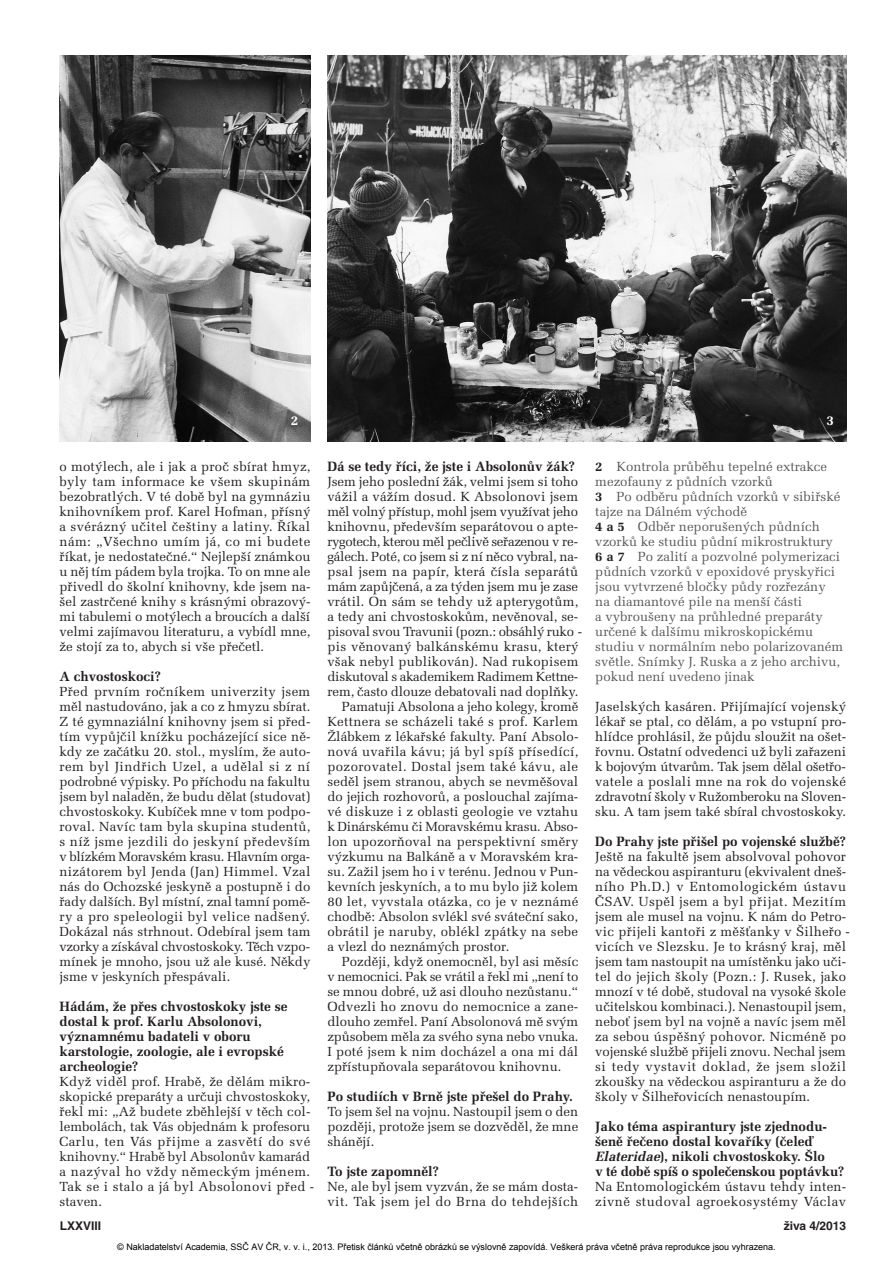
<style>
.page{position:relative;width:893px;height:1263px;background:#fff}
.page>*{position:absolute;margin:0;border:0;box-sizing:border-box;transform-origin:0 0}
.t1{font:700 13.5px/15px "Melior CE";color:#231f20}
.t2{font:700 13.5px "Melior CE";color:#fff}
.t3{font:13.2px/15px "Melior CE";color:#231f20;text-align:justify}
.t4{font:13.2px/15px "Melior CE";color:#57585a}
.t5{font:13.2px/15px "Melior CE";letter-spacing:.02em;color:#231f20}
.t6{font:13.2px "Melior CE";letter-spacing:.025em;color:#231f20}
.t7{font:13.2px "Melior CE";letter-spacing:-.02em;color:#231f20}
.t8{font:13.2px "Melior CE";letter-spacing:-.025em;color:#231f20}
.t9{font:13.2px "Melior CE";letter-spacing:.03em;color:#231f20}
.t10{font:700 12px "Helvetica CE";color:#231f20}
.t11{font:9px "Arial";color:#000}
.s1{font-weight:700;color:#231f20}
.s2{font-style:italic}
</style>
<div class="page">
<img style="left:327px;top:55px;width:519px;height:386px">
<img style="left:60px;top:55px;width:250px;height:386px">
<p class="t2" style="left:291px;top:415px;width:9px">2</p>
<p class="t3" style="left:60px;top:461px;width:252px">o motýlech, ale i jak a proč sbírat hmyz, byly tam informace ke všem skupinám bezobratlých. V té době byl na gymnáziu knihovníkem prof. Karel Hofman, přísný a svérázný učitel češtiny a latiny. Říkal nám: „Všechno umím já, co mi budete říkat, je nedostatečné.“ Nejlepší známkou u něj tím pádem byla trojka. To on mne ale přivedl do školní knihovny, kde jsem na - šel zastrčené knihy s krásnými obrazový&shy;mi tabulemi o motýlech a broucích a další velmi zajímavou literaturu, a vybídl mne, že stojí za to, abych si vše přečetl.</p>
<p class="t1" style="left:60px;top:671px;width:103px">A chvostoskoci?</p>
<p class="t3" style="left:59px;top:686px;width:253px">Před prvním ročníkem univerzity jsem měl nastudováno, jak a co z hmyzu sbírat.<br>Z té gymnaziální knihovny jsem si před&shy;tím vypůjčil knížku pocházející sice ně - kdy ze začátku 20. stol., myslím, že auto&shy;rem byl Jindřich Uzel, a udělal si z ní podrobné výpisky. Po příchodu na fakultu jsem byl naladěn, že budu dělat (studovat) chvostoskoky. Kubíček mne v tom podpo&shy;roval. Navíc tam byla skupina studentů, s níž jsme jezdili do jeskyní především v blízkém Moravském krasu. Hlavním orga&shy;nizátorem byl Jenda (Jan) Himmel. Vzal nás do Ochozské jeskyně a postupně i do řady dalších. Byl místní, znal tamní pomě&shy;ry a pro speleologii byl velice nadšený.<br>Dokázal nás strhnout. Odebíral jsem tam vzorky a získával chvostoskoky. Těch vzpo&shy;mínek je mnoho, jsou už ale kusé. Někdy jsme v jeskyních přespávali.</p>
<p class="t1" style="left:60px;top:1001px;width:230px">Hádám, že přes chvostoskoky jste se dostal k prof. Karlu Absolonovi, významnému badateli v oboru karstologie, zoologie, ale i evropské archeologie?</p>
<p class="t3" style="left:59px;top:1076px;width:256px;text-align:left">Když viděl prof. Hrabě, že dělám mikro&shy;skopické preparáty a určuji chvostoskoky, řekl mi: „Až budete zběhlejší v těch col&shy;lembolách, tak Vás objednám k profesoru Carlu, ten Vás přijme a zasvětí do své knihovny.“ Hrabě byl Absolonův kamarád a nazýval ho vždy německým jménem.<br>Tak se i stalo a já byl Absolonovi před - staven.</p>
<p class="t1" style="left:327px;top:461px;width:249px">Dá se tedy říci, že jste i Absolonův žák?</p>
<p class="t3" style="left:327px;top:476px;width:252px">Jsem jeho poslední žák, velmi jsem si toho</p>
<p class="t3" style="left:327px;top:491px;width:252px">vážil a vážím dosud. K Absolonovi jsem</p>
<p class="t7" style="left:327px;top:507px;width:252px">měl volný přístup, mohl jsem využívat jeho</p>
<p class="t3" style="left:327px;top:521px;width:252px">knihovnu, především separátovou o apte-</p>
<p class="t8" style="left:327px;top:537px;width:252px">rygotech, kterou měl pečlivě seřazenou v re -</p>
<p class="t3" style="left:327px;top:551px;width:252px">gálech. Poté, co jsem si z ní něco vybral, na -</p>
<p class="t5" style="left:327px;top:566px;width:252px">psal jsem na papír, která čísla separátů</p>
<p class="t3" style="left:327px;top:581px;width:252px">mám zapůjčená, a za týden jsem mu je zase</p>
<p class="t3" style="left:327px;top:596px;width:252px">vrátil. On sám se tehdy už apterygotům,</p>
<p class="t3" style="left:327px;top:611px;width:252px">a tedy ani chvostoskokům, nevěnoval, se -</p>
<p class="t3" style="left:327px;top:626px;width:256px">pisoval svou Travunii (pozn.: obsáhlý ruko -</p>
<p class="t3" style="left:327px;top:641px;width:252px">pis věnovaný balkánskému krasu, který</p>
<p class="t3" style="left:327px;top:656px;width:252px">však nebyl publikován). Nad rukopisem</p>
<p class="t7" style="left:327px;top:672px;width:252px">diskutoval s akademikem Radimem Kettne -</p>
<p class="t3" style="left:327px;top:686px;width:252px">rem, často dlouze debatovali nad doplňky.</p>
<p class="t3" style="left:342px;top:701px;width:238px">Pamatuji Absolona a jeho kolegy, kromě</p>
<p class="t5" style="left:327px;top:716px;width:252px">Kettnera se scházeli také s prof. Karlem</p>
<p class="t3" style="left:327px;top:731px;width:253px">Žlábkem z lékařské fakulty. Paní Absolo-</p>
<p class="t6" style="left:327px;top:747px;width:252px">nová uvařila kávu; já byl spíš přísedící,</p>
<p class="t9" style="left:327px;top:762px;width:252px">pozorovatel. Dostal jsem také kávu, ale</p>
<p class="t3" style="left:327px;top:776px;width:252px">seděl jsem stranou, abych se nevměšoval</p>
<p class="t3" style="left:327px;top:791px;width:252px">do jejich rozhovorů, a poslouchal zajíma-</p>
<p class="t3" style="left:327px;top:806px;width:252px">vé diskuze i z oblasti geologie ve vztahu</p>
<p class="t3" style="left:327px;top:821px;width:252px">k Dinárskému či Moravskému krasu. Abso-</p>
<p class="t3" style="left:327px;top:836px;width:252px">lon upozorňoval na perspektivní směry</p>
<p class="t3" style="left:327px;top:850px;width:252px">výzkumu na Balkáně a v Moravském kra-</p>
<p class="t3" style="left:327px;top:865px;width:252px">su. Zažil jsem ho i v terénu. Jednou v Pun-</p>
<p class="t3" style="left:327px;top:880px;width:252px">kevních jeskyních, a to mu bylo již kolem</p>
<p class="t6" style="left:327px;top:897px;width:252px">80 let, vyvstala otázka, co je v neznámé</p>
<p class="t3" style="left:327px;top:910px;width:252px">chodbě: Absolon svlékl své sváteční sako,</p>
<p class="t6" style="left:327px;top:927px;width:252px">obrátil je naruby, oblékl zpátky na sebe</p>
<p class="t3" style="left:327px;top:940px;width:183px">a vlezl do neznámých prostor.</p>
<p class="t3" style="left:342px;top:955px;width:238px">Později, když onemocněl, byl asi měsíc</p>
<p class="t3" style="left:327px;top:970px;width:252px">v nemocnici. Pak se vrátil a řekl mi „není to</p>
<p class="t3" style="left:327px;top:985px;width:252px">se mnou dobré, už asi dlouho nezůstanu.“</p>
<p class="t3" style="left:327px;top:1000px;width:252px">Odvezli ho znovu do nemocnice a zane-</p>
<p class="t3" style="left:327px;top:1015px;width:252px">dlouho zemřel. Paní Absolonová mě svým</p>
<p class="t3" style="left:327px;top:1030px;width:253px">způsobem měla za svého syna nebo vnuka.</p>
<p class="t3" style="left:327px;top:1045px;width:252px">I poté jsem k nim docházel a ona mi dál</p>
<p class="t3" style="left:327px;top:1060px;width:235px">zpřístupňovala separátovou knihovnu.</p>
<p class="t1" style="left:327px;top:1091px;width:247px">Po studiích v Brně jste přešel do Prahy.</p>
<p class="t3" style="left:327px;top:1106px;width:252px">To jsem šel na vojnu. Nastoupil jsem o den později, protože jsem se dozvěděl, že mne shánějí.</p>
<p class="t1" style="left:327px;top:1166px;width:113px">To jste zapomněl?</p>
<p class="t3" style="left:327px;top:1181px;width:252px">Ne, ale byl jsem vyzván, že se mám dosta&shy;vit. Tak jsem jel do Brna do tehdejších</p>
<p class="t2" style="left:826px;top:416px;width:9px">3</p>
<p class="t4" style="left:595px;top:461px;width:249px"><span class="s1">2</span> Kontrola průběhu tepelné extrakce mezofauny z půdních vzorků<br><span class="s1">3</span> Po odběru půdních vzorků v sibiřské tajze na Dálném východě<br><span class="s1">4 a 5</span> Odběr neporušených půdních vzorků ke studiu půdní mikrostruktury <span class="s1">6 a 7</span> Po zalití a pozvolné polymerizaci půdních vzorků v epoxidové pryskyřici jsou vytvrzené bločky půdy rozřezány na diamantové pile na menší části<br>a vybroušeny na průhledné preparáty určené k dalšímu mikroskopickému studiu v normálním nebo polarizovaném světle. Snímky J. Ruska a z jeho archivu, pokud není uvedeno jinak</p>
<p class="t3" style="left:595px;top:701px;width:252px">Jaselských kasáren. Přijímající vojenský lékař se ptal, co dělám, a po vstupní pro&shy;hlídce prohlásil, že půjdu sloužit na ošet&shy;řovnu. Ostatní odvedenci už byli zařa zeni k bojovým útvarům. Tak jsem dělal ošetřo&shy;vatele a poslali mne na rok do vojenské zdravotní školy v Ružomberoku na Sloven - sku. A tam jsem také sbíral chvostoskoky.</p>
<p class="t1" style="left:595px;top:836px;width:252px">Do Prahy jste přišel po vojenské službě?</p>
<p class="t3" style="left:595px;top:851px;width:256px;text-align:left">Ještě na fakultě jsem absolvoval pohovor na vědeckou aspiranturu (ekvivalent dneš&shy;ního Ph.D.) v Entomologickém ústavu ČSAV. Uspěl jsem a byl přijat. Mezitím jsem ale musel na vojnu. K nám do Petro&shy;vic přijeli kantoři z měšťanky v Šilheřo - vicích ve Slezsku. Je to krásný kraj, měl jsem tam nastoupit na umístěnku jako uči&shy;tel do jejich školy (Pozn.: J. Rusek, jako mnozí v té době, studoval na vysoké škole učitelskou kombinaci.). Nenastoupil jsem, neboť jsem byl na vojně a navíc jsem měl za sebou úspěšný pohovor. Nicméně po vojenské službě přijeli znovu. Nechal jsem si tedy vystavit doklad, že jsem složil zkoušky na vědeckou aspiranturu a že do školy v Šilheřovicích nenastoupím.</p>
<p class="t1" style="left:595px;top:1121px;width:250px">Jako téma aspirantury jste zjednodu - šeně řečeno dostal kovaříky (čeleď <span class="s2">Elateridae</span>), nikoli chvostoskoky. Šlo<br>v té době spíš o společenskou poptávku?</p>
<p class="t5" style="left:595px;top:1181px;width:252px">Na Entomologickém ústavu tehdy inten&shy;zivně studoval agroekosystémy Václav</p>
<p class="t10" style="left:60px;top:1221px;width:43px">LXXVIII</p>
<p class="t10" style="left:784px;top:1221px;width:64px">živa 4/2013</p>
<p class="t11" style="left:117px;top:1241px;width:660px">© Nakladatelství Academia, SSČ AV ČR, v. v. i., 2013. Přetisk článků včetně obrázků se výslovně zapovídá. Veškerá práva včetně práva reprodukce jsou vyhrazena.</p>
</div>
